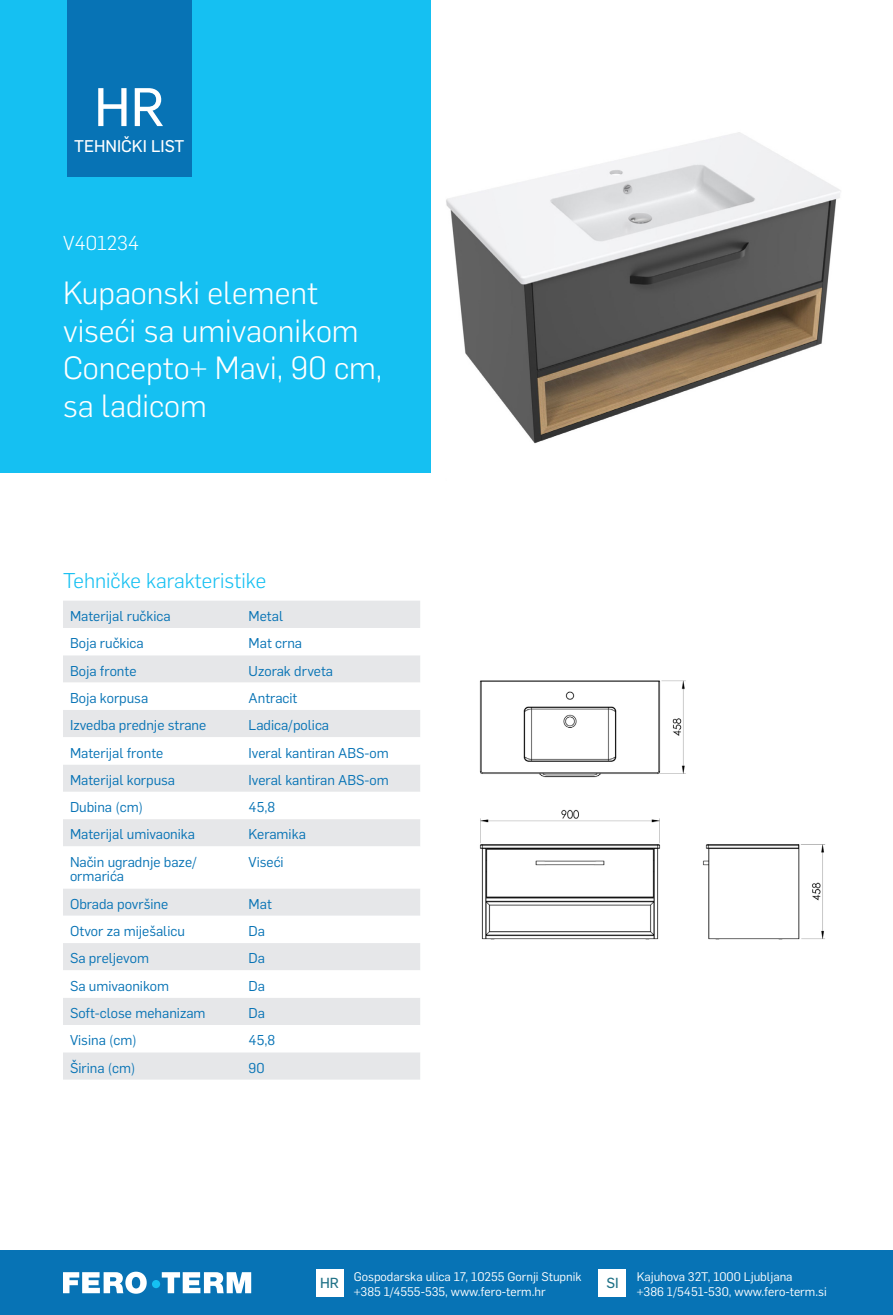
<style>
.page{position:relative;width:893px;height:1315px;background:#fff}
.page>*{position:absolute;margin:0;border:0;box-sizing:border-box;transform-origin:0 0}
.Artikl_Naslov{font:53.2px "Flama Basic";color:#fff}
.Artikl_Opis{font:300 31.5px/37.8px "Flama";color:#fff}
.Artikl_Opis-2{font:300 21px "Flama";color:#15c0f2}
.Artikl_sifra{font:300 19.78px "Flama";color:#fff}
.Artikl_Naslov-2{font:16.62px "Flama Basic";color:#fff}
.Artikl_Naslov-3{font:14.35px "Flama Basic";color:#1f7186}
.Tablica_tijelo{font:14px/14.7px "Flama";color:#0773b5}
.Tablica_tijelo-2{font:12.25px "Flama";color:#fff}
</style>
<div class="page">
<div style="left:0;top:1250px;width:893px;height:65px;background:#0773b5"></div>
<div style="left:316px;top:1269px;width:27px;height:27px;background:#fff"></div>
<div style="left:599px;top:1269px;width:27px;height:27px;background:#fff"></div>
<svg style="left:63px;top:1271px;width:188px;height:22px"></svg>
<div style="left:152px;top:1280px;width:8px;height:8px;background:#15c0f2;border-radius:50%"></div>
<img style="left:446px;top:132px;width:395px;height:312px">
<img style="left:479px;top:680px;width:346px;height:260px">
<div style="left:0;top:0;width:430px;height:472px;background:#15c0f2"></div>
<div style="left:67px;top:0;width:124px;height:177px;background:#0773b5"></div>
<div style="left:63px;top:601px;width:357px;height:478px;background:#e6e7e9"></div>
<svg style="left:63px;top:628px;width:357px;height:424px"></svg>
<p class="Artikl_Naslov" style="left:94px;top:70px;width:72px">HR</p>
<p class="Artikl_Naslov-2" style="left:74px;top:134px;width:112px">TEHNIČKI LIST</p>
<p class="Artikl_sifra" style="left:63px;top:229px;width:78px">V401234</p>
<p class="Artikl_Opis" style="left:63px;top:272px;width:321px">Kupaonski element viseći sa umivaonikom<br>Concepto+ Mavi, 90 cm, sa ladicom</p>
<p class="Artikl_Opis-2" style="left:63px;top:567px;width:205px">Tehničke karakteristike</p>
<p class="Tablica_tijelo" style="left:70px;top:608px;width:102px">Materijal ručkica</p>
<p class="Tablica_tijelo" style="left:249px;top:608px;width:36px">Metal</p>
<p class="Tablica_tijelo" style="left:70px;top:635px;width:75px">Boja ručkica</p>
<p class="Tablica_tijelo" style="left:249px;top:635px;width:55px">Mat crna</p>
<p class="Tablica_tijelo" style="left:70px;top:662px;width:68px">Boja fronte</p>
<p class="Tablica_tijelo" style="left:249px;top:662px;width:86px">Uzorak drveta</p>
<p class="Tablica_tijelo" style="left:70px;top:689px;width:80px">Boja korpusa</p>
<p class="Tablica_tijelo" style="left:249px;top:689px;width:50px">Antracit</p>
<p class="Tablica_tijelo" style="left:70px;top:717px;width:138px">Izvedba prednje strane</p>
<p class="Tablica_tijelo" style="left:249px;top:717px;width:82px">Ladica/polica</p>
<p class="Tablica_tijelo" style="left:70px;top:744px;width:95px">Materijal fronte</p>
<p class="Tablica_tijelo" style="left:249px;top:744px;width:142px">Iveral kantiran ABS-om</p>
<p class="Tablica_tijelo" style="left:70px;top:771px;width:107px">Materijal korpusa</p>
<p class="Tablica_tijelo" style="left:249px;top:771px;width:142px">Iveral kantiran ABS-om</p>
<p class="Tablica_tijelo" style="left:70px;top:799px;width:74px">Dubina (cm)</p>
<p class="Tablica_tijelo" style="left:249px;top:799px;width:28px">45,8</p>
<p class="Tablica_tijelo" style="left:70px;top:826px;width:127px">Materijal umivaonika</p>
<p class="Tablica_tijelo" style="left:249px;top:826px;width:59px">Keramika</p>
<p class="Tablica_tijelo" style="left:70px;top:853px;width:128px">Način ugradnje baze/ ormarića</p>
<p class="Tablica_tijelo" style="left:249px;top:853px;width:37px">Viseći</p>
<p class="Tablica_tijelo" style="left:70px;top:895px;width:100px">Obrada površine</p>
<p class="Tablica_tijelo" style="left:249px;top:895px;width:25px">Mat</p>
<p class="Tablica_tijelo" style="left:70px;top:923px;width:116px">Otvor za miješalicu</p>
<p class="Tablica_tijelo" style="left:249px;top:923px;width:18px">Da</p>
<p class="Tablica_tijelo" style="left:70px;top:950px;width:81px">Sa preljevom</p>
<p class="Tablica_tijelo" style="left:249px;top:950px;width:18px">Da</p>
<p class="Tablica_tijelo" style="left:70px;top:977px;width:101px">Sa umivaonikom</p>
<p class="Tablica_tijelo" style="left:249px;top:977px;width:18px">Da</p>
<p class="Tablica_tijelo" style="left:70px;top:1004px;width:137px">Soft-close mehanizam</p>
<p class="Tablica_tijelo" style="left:249px;top:1004px;width:18px">Da</p>
<p class="Tablica_tijelo" style="left:70px;top:1032px;width:68px">Visina (cm)</p>
<p class="Tablica_tijelo" style="left:249px;top:1032px;width:28px">45,8</p>
<p class="Tablica_tijelo" style="left:70px;top:1059px;width:67px">Širina (cm)</p>
<p class="Tablica_tijelo" style="left:249px;top:1059px;width:18px">90</p>
<p class="Artikl_Naslov-3" style="left:320px;top:1272px;width:20px">HR</p>
<p class="Tablica_tijelo-2" style="left:637px;top:1267px;width:157px">Kajuhova 32T, 1000 Ljubljana</p>
<p class="Tablica_tijelo-2" style="left:637px;top:1283px;width:191px">+386 1/5451-530, www.fero-term.si</p>
<p class="Tablica_tijelo-2" style="left:354px;top:1267px;width:229px">Gospodarska ulica 17, 10255 Gornji Stupnik</p>
<p class="Tablica_tijelo-2" style="left:354px;top:1283px;width:193px">+385 1/4555-535, www.fero-term.hr</p>
<p class="Artikl_Naslov-3" style="left:606px;top:1272px;width:14px">SI</p>
</div>
